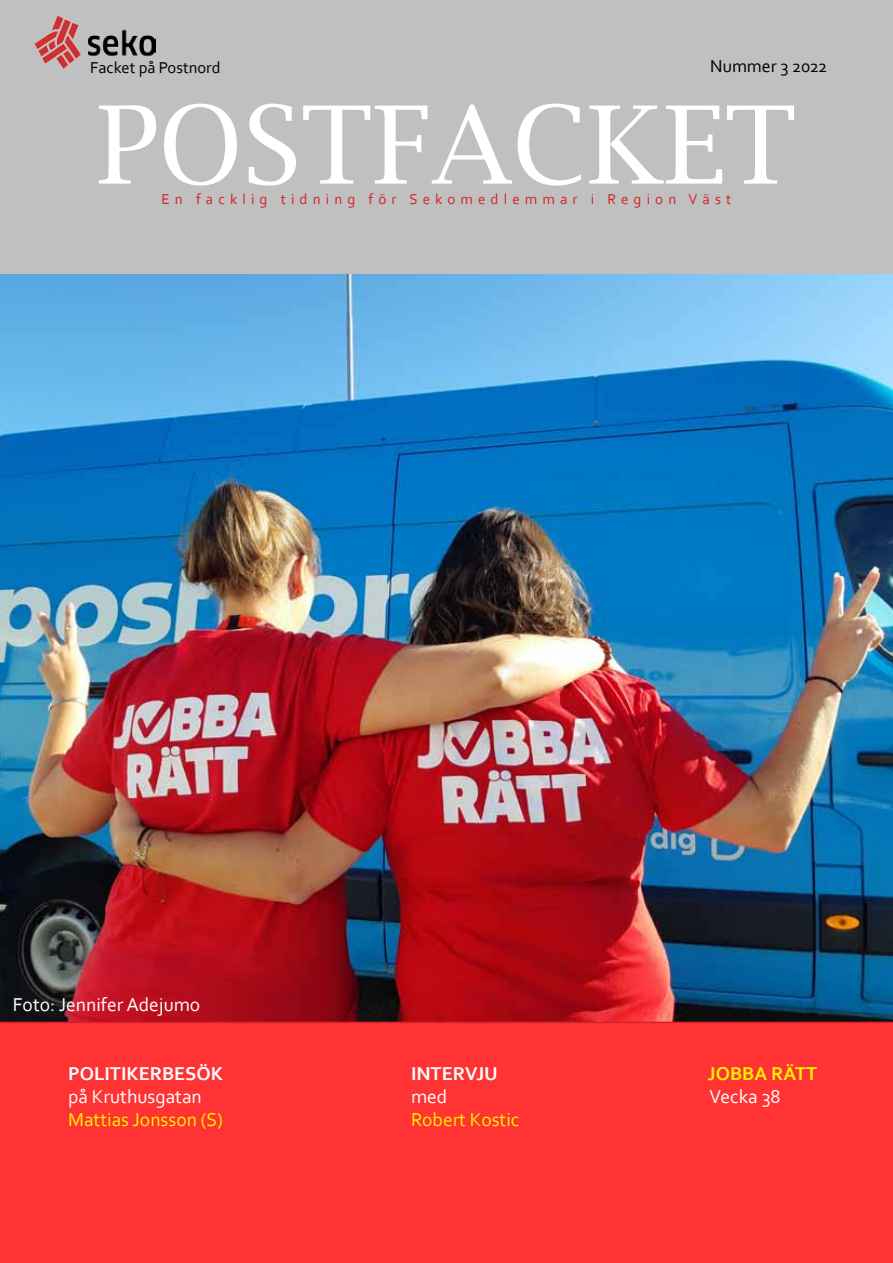
<style>
.page{position:relative;width:893px;height:1263px;background:#fff}
.page>*{position:absolute;margin:0;border:0;box-sizing:border-box;transform-origin:0 0}
.t1{font:108px "Lucida Bright";color:#fff}
.t2{font:19.5px "Corbel";color:#fff}
.t3{font:19.5px "Corbel";color:#fff200}
.t4{font:700 19.5px "Corbel";color:#fff}
.t5{font:700 19.5px "Corbel";color:#fff200}
.t6{font:18px "Corbel";color:#000}
.t7{font:16.5px "Corbel";color:#000}
.t8{font:15px "Corbel";letter-spacing:.34em;color:#d2232a}
</style>
<div class="page">
<div style="left:0;top:0;width:893px;height:274px;background:#c0c0c0"></div>
<img style="left:0;top:274px;width:893px;height:748px">
<img style="left:34px;top:16px;width:122px;height:52px">
<div style="left:0;top:1022px;width:893px;height:241px;background:#f33"></div>
<p class="t7" style="left:90px;top:57px;width:132px">Facket på Postnord</p>
<p class="t6" style="left:710px;top:55px;width:119px">Nummer 3 2022</p>
<h1 class="t1" style="left:97px;top:83px;width:701px">POSTFACKET</h1>
<p class="t8" style="left:162px;top:190px;width:571px">En facklig tidning för Sekomedlemmar i Region Väst</p>
<p class="t2" style="left:13px;top:992px;width:189px">Foto: Jennifer Adejumo</p>
<p class="t4" style="left:68px;top:1061px;width:157px">POLITIKERBESÖK</p>
<p class="t2" style="left:68px;top:1084px;width:135px">på Kruthusgatan</p>
<p class="t3" style="left:68px;top:1108px;width:156px">Mattias Jonsson (S)</p>
<p class="t4" style="left:411px;top:1061px;width:88px">INTERVJU</p>
<p class="t2" style="left:411px;top:1084px;width:38px">med</p>
<p class="t3" style="left:411px;top:1108px;width:110px">Robert Kostic</p>
<p class="t5" style="left:708px;top:1061px;width:111px">JOBBA RÄTT</p>
<p class="t2" style="left:709px;top:1084px;width:73px">Vecka 38</p>
</div>
